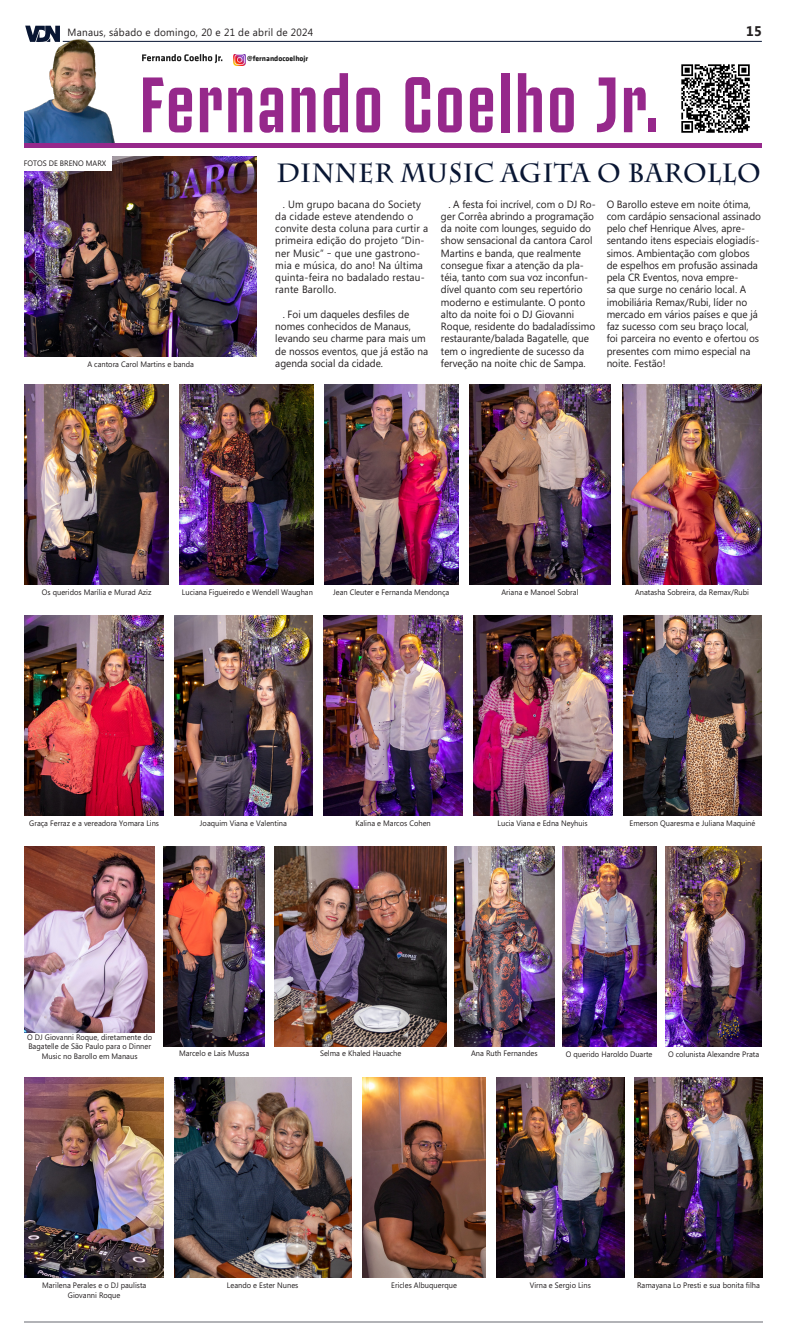
<style>
.page{position:relative;width:787px;height:1340px;background:#fff}
.page>*{position:absolute;margin:0;border:0;box-sizing:border-box;transform-origin:0 0}
.t1{font:700 78.75px "Juventus Fans";letter-spacing:.02em;color:#96288b;scale:.95 1}
.t2{font:700 26.25px "Charlemagne Std";letter-spacing:.02em;color:#091633;scale:.95 1}
.t3{font:700 14px "Microsoft Phags Pa";color:#231f20;scale:.95 1}
.t4{font:10.5px/12.2px "Microsoft Phags Pa";color:#231f20;scale:.95 1}
.t5{font:10.5px/12.2px "Microsoft Phags Pa";letter-spacing:.02em;color:#231f20;scale:.95 1}
.t6{font:10.5px "Microsoft Phags Pa";letter-spacing:.025em;color:#231f20;scale:.95 1}
.t7{font:7.88px/9.6px "Microsoft Phags Pa";color:#231f20;text-align:center;scale:.95 1}
.t8{font:700 7.7px "MW Klavika Bd";color:#1c1c1c}
</style>
<div class="page">
<hr style="left:63px;top:41px;width:698px;height:1px;background:#091634">
<svg style="left:25px;top:26px;width:35px;height:10px"></svg>
<hr style="left:25px;top:1321px;width:737px;height:1px;background:#b2b3b7">
<img style="left:25px;top:36px;width:97px;height:107px">
<svg style="left:142px;top:54px;width:80px;height:9px"></svg>
<svg style="left:233px;top:54px;width:12px;height:11px"></svg>
<div style="left:25px;top:143px;width:736px;height:5px;background:#96288b"></div>
<img style="left:681px;top:64px;width:69px;height:69px">
<img style="left:25px;top:384px;width:143px;height:201px">
<img style="left:25px;top:846px;width:129px;height:186px">
<img style="left:25px;top:615px;width:138px;height:200px">
<img style="left:25px;top:1077px;width:138px;height:200px">
<img style="left:179px;top:384px;width:134px;height:201px">
<img style="left:163px;top:846px;width:102px;height:200px">
<img style="left:174px;top:615px;width:139px;height:200px">
<img style="left:174px;top:1077px;width:177px;height:200px">
<img style="left:324px;top:384px;width:134px;height:201px">
<img style="left:274px;top:846px;width:172px;height:200px">
<img style="left:323px;top:615px;width:139px;height:200px">
<img style="left:562px;top:846px;width:93px;height:200px">
<img style="left:469px;top:384px;width:141px;height:201px">
<img style="left:454px;top:846px;width:100px;height:200px">
<img style="left:473px;top:615px;width:138px;height:200px">
<img style="left:362px;top:1077px;width:124px;height:200px">
<img style="left:622px;top:384px;width:139px;height:201px">
<img style="left:623px;top:615px;width:138px;height:200px">
<img style="left:665px;top:846px;width:96px;height:200px">
<img style="left:496px;top:1077px;width:128px;height:200px">
<img style="left:634px;top:1077px;width:128px;height:200px">
<img style="left:24px;top:157px;width:233px;height:200px">
<div style="left:24px;top:156px;width:87px;height:14px;background:#fff"></div>
<p class="t6" style="left:68px;top:25px;width:260px">Manaus, sábado e domingo, 20 e 21 de abril de 2024</p>
<p class="t3" style="left:746px;top:21px;width:18px">15</p>
<p class="t8" style="left:247px;top:53px;width:63px">@fernandocoelhojr</p>
<p class="t1" style="left:139px;top:49px;width:548px">Fernando Coelho Jr.</p>
<p class="t7" style="left:24px;top:158px;width:88px">FOTOS DE BRENO MARX</p>
<p class="t7" style="left:87px;top:359px;width:114px">A cantora Carol Martins e banda</p>
<p class="t2" style="left:276px;top:158px;width:511px">DINNER MUSIC AGITA O BAROLLO</p>
<p class="t5" style="left:275px;top:197px;width:162px;text-indent:7px">. Um grupo bacana do Society da cidade esteve atendendo o convite desta coluna para curtir a primeira edição do projeto “Din&shy;ner Music” – que une gastrono&shy;mia e música, do ano! Na última quinta-feira no badalado restau&shy;rante Barollo.</p>
<p class="t4" style="left:275px;top:307px;width:162px;text-indent:7px">. Foi um daqueles desfiles de nomes conhecidos de Manaus, levando seu charme para mais um de nossos eventos, que já estão na agenda social da cidade.</p>
<p class="t4" style="left:441px;top:197px;width:164px;text-indent:7px">. A festa foi incrível, com o DJ Ro&shy;ger Corrêa abrindo a programação da noite com lounges, seguido do show sensacional da cantora Carol<br>Martins e banda, que realmente consegue fixar a atenção da pla&shy;téia, tanto com sua voz inconfun&shy;dível quanto com seu repertório moderno e estimulante. O ponto alto da noite foi o DJ Giovanni<br>Roque, residente do badaladíssimo restaurante/balada Bagatelle, que tem o ingrediente de sucesso da ferveção na noite chic de Sampa.</p>
<p class="t4" style="left:606px;top:197px;width:164px">O Barollo esteve em noite ótima, com cardápio sensacional assinado pelo chef Henrique Alves, apre&shy;sentando itens especiais elogiadís&shy;simos. Ambientação com globos de espelhos em profusão assinada pela CR Eventos, nova empre-<br>sa que surge no cenário local. A imobiliária Remax/Rubi, líder no mercado em vários países e que já faz sucesso com seu braço local, foi parceira no evento e ofertou os presentes com mimo especial na noite. Festão!</p>
<p class="t7" style="left:42px;top:587px;width:117px">Os queridos Marília e Murad Aziz</p>
<p class="t7" style="left:182px;top:587px;width:139px">Luciana Figueiredo e Wendell Waughan</p>
<p class="t7" style="left:333px;top:587px;width:124px">Jean Cleuter e Fernanda Mendonça</p>
<p class="t7" style="left:501px;top:587px;width:83px">Ariana e Manoel Sobral</p>
<p class="t7" style="left:634px;top:587px;width:121px">Anatasha Sobreira, da Remax/Rubi</p>
<p class="t7" style="left:29px;top:817px;width:138px">Graça Ferraz e a vereadora Yomara Lins</p>
<p class="t7" style="left:200px;top:817px;width:93px">Joaquim Viana e Valentina</p>
<p class="t7" style="left:355px;top:817px;width:81px">Kalina e Marcos Cohen</p>
<p class="t7" style="left:497px;top:817px;width:96px">Lucia Viana e Edna Neyhuis</p>
<p class="t7" style="left:629px;top:817px;width:134px">Emerson Quaresma e Juliana Maquiné</p>
<p class="t7" style="left:27px;top:1031px;width:133px">O DJ Giovanni Roque, diretamente do<br>Bagatelle de São Paulo para o Dinner<br>Music no Barollo em Manaus</p>
<p class="t7" style="left:179px;top:1048px;width:75px">Marcelo e Lais Mussa</p>
<p class="t7" style="left:320px;top:1048px;width:87px">Selma e Khaled Hauache</p>
<p class="t7" style="left:471px;top:1048px;width:71px">Ana Ruth Fernandes</p>
<p class="t7" style="left:565px;top:1048px;width:93px">O querido Haroldo Duarte</p>
<p class="t7" style="left:667px;top:1048px;width:97px">O colunista Alexandre Prata</p>
<p class="t7" style="left:42px;top:1280px;width:111px">Marilena Perales e o DJ paulista<br>Giovanni Roque</p>
<p class="t7" style="left:227px;top:1279px;width:77px">Leando e Ester Nunes</p>
<p class="t7" style="left:391px;top:1279px;width:71px">Ericles Albuquerque</p>
<p class="t7" style="left:529px;top:1279px;width:66px">Virna e Sergio Lins</p>
<p class="t7" style="left:637px;top:1279px;width:131px">Ramayana Lo Presti e sua bonita filha</p>
</div>
